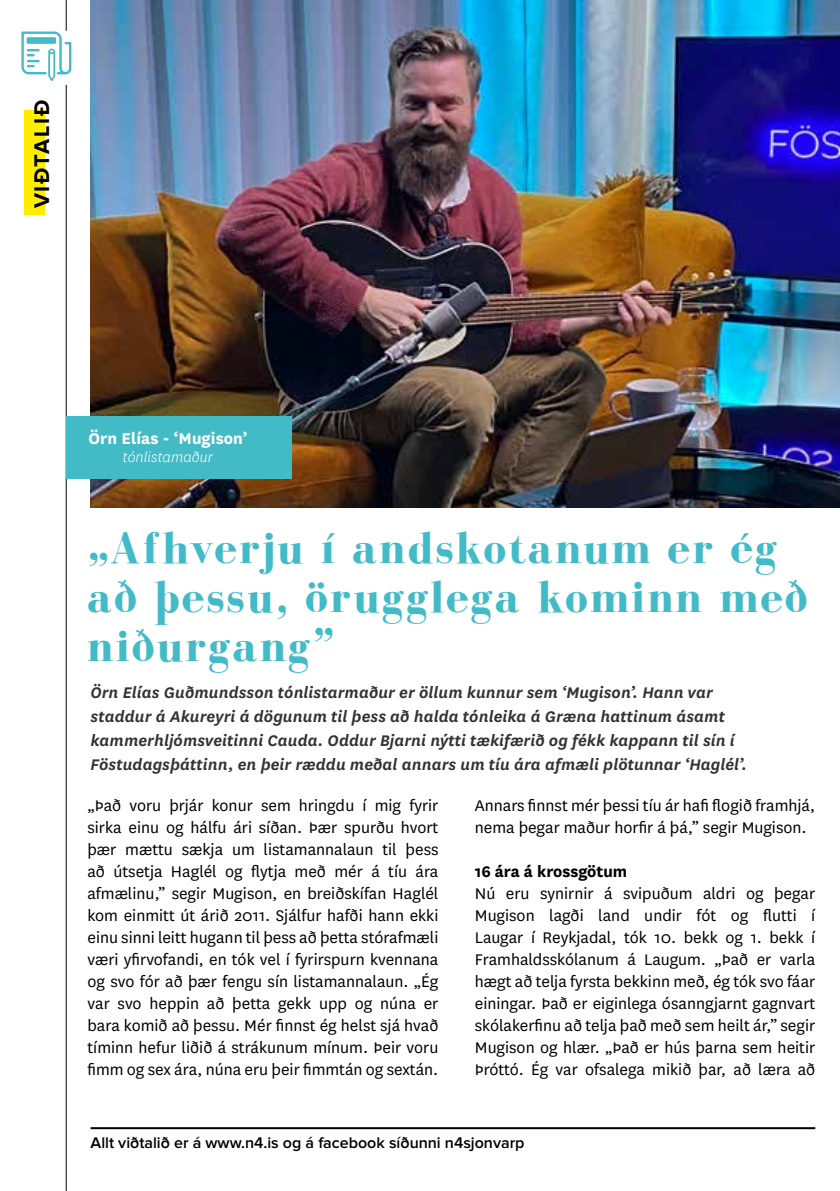
<style>
.page{position:relative;width:840px;height:1191px;background:#fff}
.page>*{position:absolute;margin:0;border:0;box-sizing:border-box;transform-origin:0 0}
.t1{font:700 46px/48.6px "Bodoni FLF";letter-spacing:.05em;color:#42bbc6}
.t2{font:700 22px "Proxima Nova";letter-spacing:.07em;color:#000}
.t3{font:700 18.2px "National";letter-spacing:.005em;color:#fff}
.t4{font:18px/22px "National";color:#000;text-align:justify}
.t5{font:italic 600 18px/24px "National";letter-spacing:.005em;color:#333332}
.t6{font:700 18px "National";color:#000}
.t7{font:italic 300 16.4px "National";letter-spacing:.005em;color:#fff}
.t8{font:600 16px "Proxima Nova";color:#000}
</style>
<div class="page">
<hr style="left:90px;top:1127px;width:724px;height:2px;background:#000">
<div style="left:24px;top:110px;width:21px;height:104px;background:#ffed00"></div>
<hr style="left:66px;top:85px;width:1px;height:1106px;background:#000">
<hr style="left:66px;top:0;width:1px;height:31px;background:#000">
<svg style="left:21px;top:32px;width:50px;height:49px"></svg>
<img style="left:90px;top:0;width:749px;height:507px">
<div style="left:66px;top:416px;width:225px;height:63px;background:#42bbc6"></div>
<p class="t2" style="left:32px;top:208px;width:110px;rotate:-90deg">VIÐTALIÐ</p>
<p class="t3" style="left:88px;top:425px;width:160px">Örn Elías - ‘Mugison’</p>
<p class="t7" style="left:123px;top:447px;width:92px">tónlistamaður</p>
<h1 class="t1" style="left:87px;top:525px;width:720px">„Afhverju í andskotanum er ég að þessu, örugglega kominn með niðurgang”</h1>
<p class="t5" style="left:90px;top:679px;width:657px">Örn Elías Guðmundsson tónlistarmaður er öllum kunnur sem ‘Mugison’. Hann var staddur á Akureyri á dögunum til þess að halda tónleika á Græna hattinum ásamt kammerhljómsveitinni Cauda. Oddur Bjarni nýtti tækifærið og fékk kappann til sín í Föstudagsþáttinn, en þeir ræddu meðal annars um tíu ára afmæli plötunnar ‘Haglél’.</p>
<p class="t4" style="left:87px;top:794px;width:352px">„Það voru þrjár konur sem hringdu í mig fyrir sirka einu og hálfu ári síðan. Þær spurðu hvort þær mættu sækja um listamannalaun til þess að útsetja Haglél og flytja með mér á tíu ára afmælinu,” segir Mugison, en breiðskífan Haglél kom einmitt út árið 2011. Sjálfur hafði hann ekki einu sinni leitt hugann til þess að þetta stórafmæli væri yfirvofandi, en tók vel í fyrirspurn kvennana og svo fór að þær fengu sín listamannalaun. „Ég var svo heppin að þetta gekk upp og núna er bara komið að þessu. Mér finnst ég helst sjá hvað tíminn hefur liðið á strákunum mínum. Þeir voru fimm og sex ára, núna eru þeir fimmtán og sextán.</p>
<p class="t4" style="left:474px;top:794px;width:342px">Annars finnst mér þessi tíu ár hafi flogið framhjá, nema þegar maður horfir á þá,” segir Mugison.</p>
<p class="t6" style="left:474px;top:859px;width:154px">16 ára á krossgötum</p>
<p class="t4" style="left:474px;top:882px;width:342px">Nú eru synirnir á svipuðum aldri og þegar Mugison lagði land undir fót og flutti í Laugar í Reykjadal, tók 10. bekk og 1. bekk í Framhaldsskólanum á Laugum. „Það er varla hægt að telja fyrsta bekkinn með, ég tók svo fáar einingar. Það er eiginlega ósanngjarnt gagnvart skólakerfinu að telja það með sem heilt ár,” segir Mugison og hlær. „Það er hús þarna sem heitir Þróttó. Ég var ofsalega mikið þar, að læra að</p>
<p class="t8" style="left:90px;top:1135px;width:435px">Allt viðtalið er á www.n4.is og á facebook síðunni n4sjonvarp</p>
</div>
